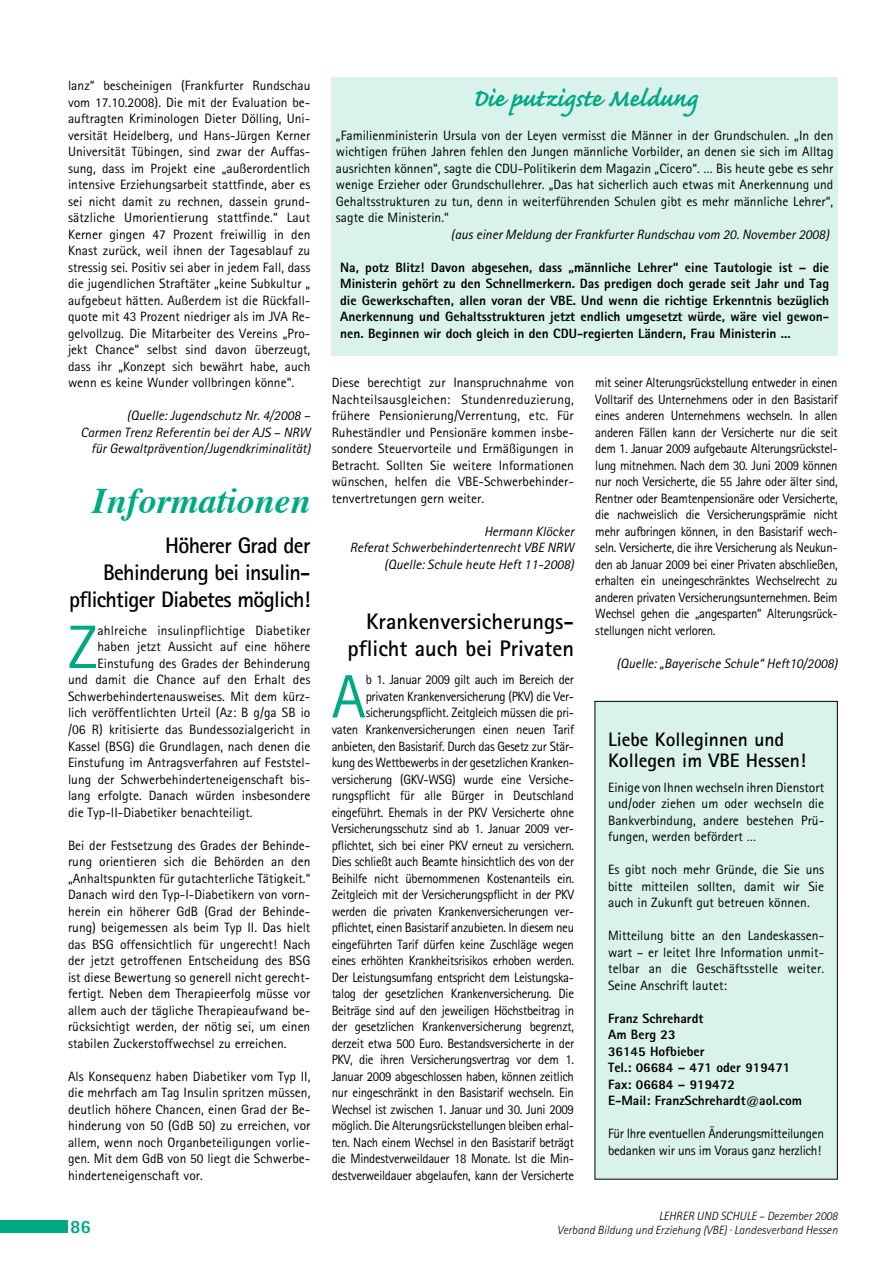
<style>
.page{position:relative;width:893px;height:1263px;background:#fff}
.page>*{position:absolute;margin:0;border:0;box-sizing:border-box;transform-origin:0 0}
.t1{font:61.35px "Rotis Sans Serif";color:#00a983}
.t2{font:italic 700 36px "Times";color:#00a983}
.t3{font:700 31.5px "Caflisch Script";color:#00a983;scale:.96 1}
.t4{font:700 22.5px/27px "Rotis Sans Serif";letter-spacing:-.03em;color:#000;text-align:right}
.t5{font:700 22.5px/27px "Rotis Sans Serif";color:#000;text-align:right}
.t6{font:700 19.5px/21px "Rotis Sans Serif";color:#000}
.t7{font:800 18.75px "Rotis Sans Serif";color:#00a983}
.t8{font:13.5px/16.5px "Rotis Sans Serif";letter-spacing:-.025em;color:#000;text-align:justify}
.t9{font:13.5px/16.5px "Rotis Sans Serif";letter-spacing:-.025em;color:#000;text-align:right;scale:.95 1}
.t10{font:800 13.5px/16.5px "Rotis Sans Serif";color:#000;text-align:justify}
.t11{font:13.5px "Rotis Sans Serif";color:#000}
.t12{font:italic 13.5px/16.5px "Rotis Sans Serif";color:#000;text-align:right}
.t13{font:13.5px "Rotis Sans Serif";letter-spacing:.015em;color:#000}
.t14{font:italic 300 12px "Rotis Sans Serif";color:#000}
</style>
<div class="page">
<div style="left:0;top:1220px;width:68px;height:13px;background:#00a983"></div>
<div style="left:332px;top:77px;width:506px;height:278px;background:#d9f2ec"></div>
<div style="left:595px;top:701px;width:242px;height:478px;background:#d9f2ec"></div>
<div style="left:595px;top:701px;width:243px;height:478px;border:1px solid #000"></div>
<p class="t8" style="left:68px;top:77px;width:244px">lanz“ bescheinigen (Frankfurter Rundschau vom 17.10.2008). Die mit der Evaluation be&shy;auftragten Kriminologen Dieter Dölling, Uni&shy;versität Heidelberg, und Hans-Jürgen Kerner Universität Tübingen, sind zwar der Auffas&shy;sung, dass im Projekt eine „außerordentlich intensive Erziehungsarbeit stattfinde, aber es sei nicht damit zu rechnen, dassein grund&shy;sätzliche Umorientierung stattfinde.“ Laut Kerner gingen 47 Prozent freiwillig in den Knast zurück, weil ihnen der Tagesablauf zu stressig sei. Positiv sei aber in jedem Fall, dass die jugendlichen Straftäter „keine Subkultur „ aufgebeut hätten. Außerdem ist die Rückfall&shy;quote mit 43 Prozent niedriger als im JVA Re&shy;gelvollzug. Die Mitarbeiter des Vereins „Pro&shy;jekt Chance“ selbst sind davon überzeugt, dass ihr „Konzept sich bewährt habe, auch wenn es keine Wunder vollbringen könne“.</p>
<p class="t12" style="left:80px;top:408px;width:231px">(Quelle: Jugendschutz Nr. 4/2008 –<br>Carmen Trenz Referentin bei der AJS – NRW für Gewaltprävention/Jugendkriminalität)</p>
<h2 class="t2" style="left:92px;top:467px;width:220px">Informationen</h2>
<h3 class="t4" style="left:69px;top:531px;width:243px">Höherer Grad der<br>Behinderung bei insulin&shy;pflichtiger Diabetes möglich!</h3>
<h1 class="t1" style="left:68px;top:611px;width:31px">Z</h1>
<p class="t13" style="left:98px;top:622px;width:214px">ahlreiche insulinpflichtige Diabetiker</p>
<p class="t11" style="left:98px;top:639px;width:214px">haben jetzt Aussicht auf eine höhere</p>
<p class="t11" style="left:98px;top:655px;width:214px">Einstufung des Grades der Behinderung</p>
<p class="t11" style="left:68px;top:672px;width:244px">und damit die Chance auf den Erhalt des</p>
<p class="t11" style="left:68px;top:688px;width:244px">Schwerbehindertenausweises. Mit dem kürz-</p>
<p class="t11" style="left:68px;top:705px;width:244px">lich veröffentlichten Urteil (Az: B g/ga SB io</p>
<p class="t11" style="left:68px;top:721px;width:244px">/06 R) kritisierte das Bundessozialgericht in</p>
<p class="t11" style="left:68px;top:738px;width:244px">Kassel (BSG) die Grundlagen, nach denen die</p>
<p class="t11" style="left:68px;top:754px;width:244px">Einstufung im Antragsverfahren auf Feststel-</p>
<p class="t11" style="left:68px;top:771px;width:244px">lung der Schwerbehinderteneigenschaft bis-</p>
<p class="t11" style="left:68px;top:787px;width:244px">lang erfolgte. Danach würden insbesondere</p>
<p class="t11" style="left:68px;top:804px;width:186px">die Typ-II-Diabetiker benachteiligt.</p>
<p class="t8" style="left:68px;top:836px;width:244px">Bei der Festsetzung des Grades der Behinde&shy;rung orientieren sich die Behörden an den „Anhaltspunkten für gutachterliche Tätigkeit.“ Danach wird den Typ-I-Diabetikern von vorn&shy;herein ein höherer GdB (Grad der Behinde&shy;rung) beigemessen als beim Typ II. Das hielt das BSG offensichtlich für ungerecht! Nach der jetzt getroffenen Entscheidung des BSG ist diese Bewertung so generell nicht gerecht&shy;fertigt. Neben dem Therapieerfolg müsse vor allem auch der tägliche Therapieaufwand be&shy;rücksichtigt werden, der nötig sei, um einen stabilen Zuckerstoffwechsel zu erreichen.</p>
<p class="t8" style="left:68px;top:1067px;width:244px">Als Konsequenz haben Diabetiker vom Typ II, die mehrfach am Tag Insulin spritzen müssen, deutlich höhere Chancen, einen Grad der Be&shy;hinderung von 50 (GdB 50) zu erreichen, vor allem, wenn noch Organbeteiligungen vorlie&shy;gen. Mit dem GdB von 50 liegt die Schwerbe&shy;hinderteneigenschaft vor.</p>
<h3 class="t3" style="left:472px;top:83px;width:236px">Die putzigste Meldung</h3>
<p class="t8" style="left:336px;top:127px;width:499px">„Familienministerin Ursula von der Leyen vermisst die Männer in der Grundschulen. „In den wichtigen frühen Jahren fehlen den Jungen männliche Vorbilder, an denen sie sich im Alltag ausrichten können“, sagte die CDU-Politikerin dem Magazin „Cicero“. … Bis heute gebe es sehr wenige Erzieher oder Grundschullehrer. „Das hat sicherlich auch etwas mit Anerkennung und Gehaltsstrukturen zu tun, denn in weiterführenden Schulen gibt es mehr männliche Lehrer“, sagte die Ministerin.“</p>
<p class="t12" style="left:451px;top:226px;width:380px">(aus einer Meldung der Frankfurter Rundschau vom 20. November 2008)</p>
<p class="t10" style="left:340px;top:259px;width:490px">Na, potz Blitz! Davon abgesehen, dass „männliche Lehrer“ eine Tautologie ist – die Ministerin gehört zu den Schnellmerkern. Das predigen doch gerade seit Jahr und Tag die Gewerkschaften, allen voran der VBE. Und wenn die richtige Erkenntnis bezüglich Anerkennung und Gehaltsstrukturen jetzt endlich umgesetzt würde, wäre viel gewon&shy;nen. Beginnen wir doch gleich in den CDU-regierten Ländern, Frau Ministerin ...</p>
<p class="t8" style="left:332px;top:374px;width:244px">Diese berechtigt zur Inanspruchnahme von Nachteilsausgleichen: Stundenreduzierung, frühere Pensionierung/Verrentung, etc. Für Ruheständler und Pensionäre kommen insbe&shy;sondere Steuervorteile und Ermäßigungen in Betracht. Sollten Sie weitere Informationen wünschen, helfen die VBE-Schwerbehinder&shy;tenvertretungen gern weiter.</p>
<p class="t12" style="left:350px;top:523px;width:226px">Hermann Klöcker<br>Referat Schwerbehindertenrecht VBE NRW (Quelle: Schule heute Heft 11-2008)</p>
<h3 class="t5" style="left:347px;top:607px;width:228px">Krankenversicherungs&shy;pflicht auch bei Privaten</h3>
<h1 class="t1" style="left:332px;top:660px;width:36px">A</h1>
<p class="t9" style="left:332px;top:671px;width:257px">b 1. Januar 2009 gilt auch im Bereich der privaten Krankenversicherung (PKV) die Ver&shy;sicherungspflicht. Zeitgleich müssen die pri-<br>vaten Krankenversicherungen einen neuen Tarif anbieten, den Basistarif. Durch das Gesetz zur Stär&shy;kung des Wettbewerbs in der gesetzlichen Kranken&shy;versicherung (GKV-WSG) wurde eine Versiche&shy;rungspflicht für alle Bürger in Deutschland eingeführt. Ehemals in der PKV Versicherte ohne Versicherungsschutz sind ab 1. Januar 2009 ver&shy;pflichtet, sich bei einer PKV erneut zu versichern.<br>Dies schließt auch Beamte hinsichtlich des von der Beihilfe nicht übernommenen Kostenanteils ein.<br>Zeitgleich mit der Versicherungspflicht in der PKV werden die privaten Krankenversicherungen ver&shy;pflichtet, einen Basistarif anzubieten. In diesem neu eingeführten Tarif dürfen keine Zuschläge wegen eines erhöhten Krankheitsrisikos erhoben werden.<br>Der Leistungsumfang entspricht dem Leistungska&shy;talog der gesetzlichen Krankenversicherung. Die Beiträge sind auf den jeweiligen Höchstbeitrag in der gesetzlichen Krankenversicherung begrenzt, derzeit etwa 500 Euro. Bestandsversicherte in der PKV, die ihren Versicherungsvertrag vor dem 1.<br>Januar 2009 abgeschlossen haben, können zeitlich nur eingeschränkt in den Basistarif wechseln. Ein Wechsel ist zwischen 1. Januar und 30. Juni 2009 möglich. Die Alterungsrückstellungen bleiben erhal&shy;ten. Nach einem Wechsel in den Basistarif beträgt die Mindestverweildauer 18 Monate. Ist die Min&shy;destverweildauer abgelaufen, kann der Versicherte</p>
<p class="t9" style="left:595px;top:374px;width:257px;text-align:justify">mit seiner Alterungsrückstellung entweder in einen Volltarif des Unternehmens oder in den Basistarif eines anderen Unternehmens wechseln. In allen anderen Fällen kann der Versicherte nur die seit dem 1. Januar 2009 aufgebaute Alterungsrückstel&shy;lung mitnehmen. Nach dem 30. Juni 2009 können nur noch Versicherte, die 55 Jahre oder älter sind, Rentner oder Beamtenpensionäre oder Versicherte, die nachweislich die Versicherungsprämie nicht mehr aufbringen können, in den Basistarif wech&shy;seln. Versicherte, die ihre Versicherung als Neukun&shy;den ab Januar 2009 bei einer Privaten abschließen, erhalten ein uneingeschränktes Wechselrecht zu anderen privaten Versicherungsunternehmen. Beim Wechsel gehen die „angesparten“ Alterungsrück&shy;stellungen nicht verloren.</p>
<p class="t12" style="left:616px;top:655px;width:223px">(Quelle: „Bayerische Schule“ Heft10/2008)</p>
<h3 class="t6" style="left:608px;top:728px;width:199px">Liebe Kolleginnen und<br>Kollegen im VBE Hessen!</h3>
<p class="t8" style="left:608px;top:779px;width:218px">Einige von Ihnen wechseln ihren Dienstort und/oder ziehen um oder wechseln die Bankverbindung, andere bestehen Prü&shy;fungen, werden befördert …</p>
<p class="t8" style="left:608px;top:861px;width:218px">Es gibt noch mehr Gründe, die Sie uns bitte mitteilen sollten, damit wir Sie auch in Zukunft gut betreuen können.</p>
<p class="t8" style="left:608px;top:927px;width:218px">Mitteilung bitte an den Landeskassen&shy;wart – er leitet Ihre Information unmit&shy;telbar an die Geschäftsstelle weiter.<br>Seine Anschrift lautet:</p>
<p class="t10" style="left:608px;top:1009px;width:196px;text-align:left">Franz Schrehardt<br>Am Berg 23<br>36145 Hofbieber<br>Tel.: 06684 – 471 oder 919471<br>Fax: 06684 – 919472<br>E-Mail: FranzSchrehardt@aol.com</p>
<p class="t8" style="left:608px;top:1125px;width:218px">Für Ihre eventuellen Änderungsmitteilungen bedanken wir uns im Voraus ganz herzlich!</p>
<p class="t14" style="left:659px;top:1209px;width:180px">LEHRER UND SCHULE – Dezember 2008</p>
<h3 class="t7" style="left:70px;top:1215px;width:22px">86</h3>
<p class="t14" style="left:557px;top:1223px;width:282px">Verband Bildung und Erziehung (VBE) · Landesverband Hessen</p>
</div>
